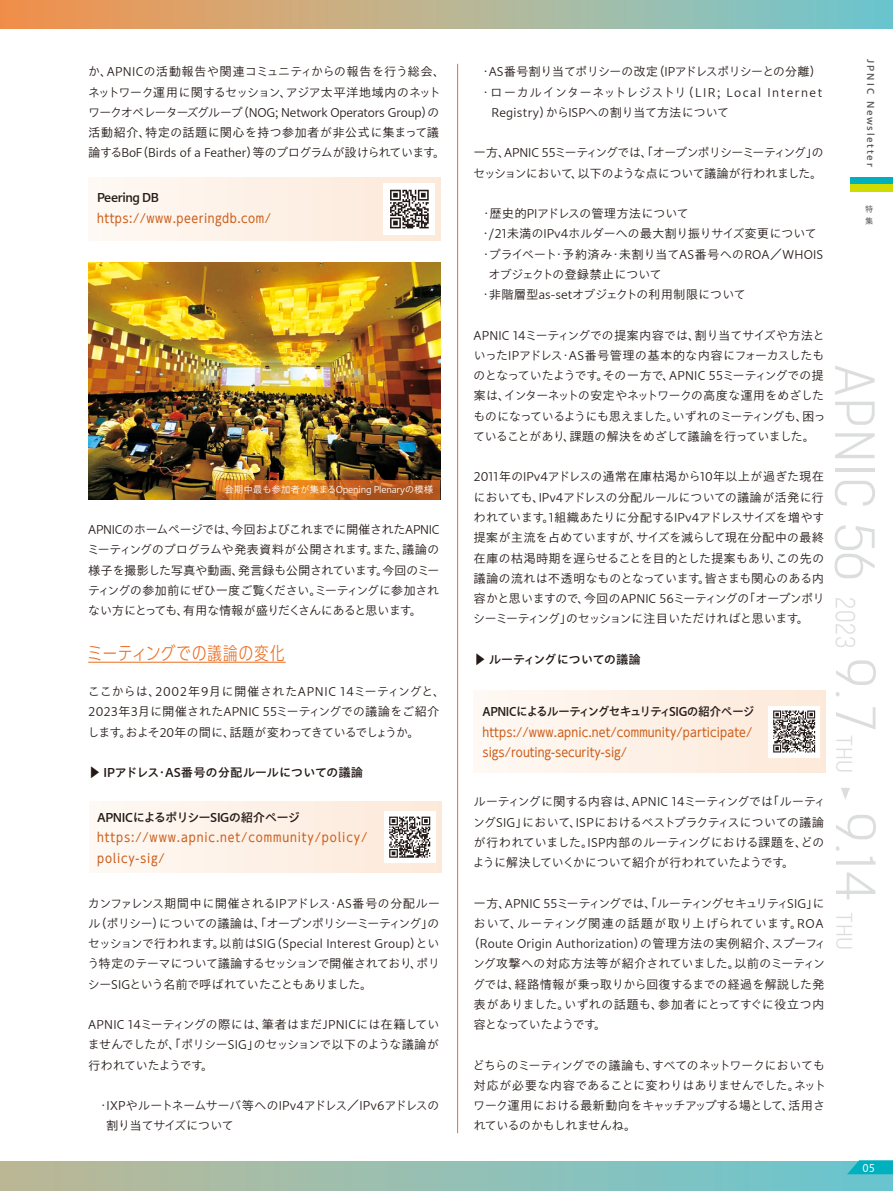
<style>
.page{position:relative;width:893px;height:1191px;background:#fff}
.page>*{position:absolute;margin:0;border:0;box-sizing:border-box;transform-origin:0 0}
.t1{font:300 56.1px "Korolev Condensed";letter-spacing:.02em;color:#dcdddd;scale:1.17 1}
.t2{font:300 22.5px "Korolev Condensed";letter-spacing:.02em;color:#dcdddd;scale:1.17 1}
.t3{font:300 18px "UD Shin Go C Oeiz Pr 6";letter-spacing:.045em;color:#ed6d21}
.t4{font:300 12.45px/20.2px "P Aoto Gothic Std N";letter-spacing:-.04em;color:#231916;text-align:justify}
.t5{font:300 12.45px/20.2px "P Aoto Gothic Std N";letter-spacing:-.015em;color:#231916}
.t6{font:300 12.45px "P Aoto Gothic Std N";letter-spacing:-.02em;color:#231916}
.t7{font:12.45px/20.2px "UD Shin Go C Osez Pr 6";letter-spacing:.025em;color:#cd5e1a}
.t8{font:300 12.45px/20.2px "P Aoto Gothic Std N";letter-spacing:-.085em;color:#231916}
.t9{font:12.45px/20.2px "UD Shin Go C Osez Pr 6";letter-spacing:.07em;color:#cd5e1a}
.t10{font:300 12.45px "P Aoto Gothic Std N";letter-spacing:.015em;color:#231916}
.t11{font:700 12.45px "P Aoto Gothic Std N De";letter-spacing:-.02em;color:#231916}
.t12{font:300 12.45px "P Aoto Gothic Std N";letter-spacing:-.07em;color:#231916}
.t13{font:300 12.45px "P Aoto Gothic Std N";letter-spacing:.07em;color:#231916}
.t14{font:300 12.45px "P Aoto Gothic Std N";color:#231916}
.t15{font:300 12.45px "P Aoto Gothic Std N";letter-spacing:-.06em;color:#231916}
.t16{font:300 12.45px "P Aoto Gothic Std N";letter-spacing:.01em;color:#231916}
.t17{font:300 12.45px "P Aoto Gothic Std N";letter-spacing:-.01em;color:#231916}
.t18{font:700 12.45px "P Aoto Gothic Std N De";letter-spacing:-.07em;color:#251b18;scale:.95 1}
.t19{font:700 12.45px "P Aoto Gothic Std N De";letter-spacing:-.05em;color:#251b18}
.t20{font:300 12.45px "P Aoto Gothic Std N";letter-spacing:-.11em;color:#231916}
.t21{font:700 12.45px "P Aoto Gothic Std N De";letter-spacing:-.03em;color:#251b18}
.t22{font:11.1px "P Aoto Gothic Std N";color:#fff;scale:.9 1}
.t23{font:300 9.75px "P Aoto Gothic Std N";letter-spacing:-.02em;color:#fff}
.t24{font:700 9.75px "P Aoto Gothic Std N De";letter-spacing:.18em;color:#595857}
.t25{font:8.25px/12px "P Aoto Gothic Std N";color:#595857}
.s1{font-family:"Koz Go Pr 6 N";font-weight:400}
.s2{font-size:27.45px}
</style>
<div class="page">
<svg style="left:0;top:1161px;width:893px;height:30px;background:#94beb2"></svg>
<div style="left:0;top:0;width:893px;height:60px;background:linear-gradient(to right,#fa964d,#73cdd4)"></div>
<div style="left:0;top:29px;width:893px;height:1131px;background:#fff"></div>
<hr style="left:0;top:0;width:1px;height:345px;background:#34aedb">
<div style="left:473px;top:691px;width:353px;height:81px;background:#fdf2e8"></div>
<div style="left:89px;top:801px;width:352px;height:71px;background:#fdf2e8"></div>
<div style="left:89px;top:178px;width:352px;height:62px;background:#fdf2e8"></div>
<hr style="left:88px;top:662px;width:198px;height:1px;background:#ed6d21">
<img style="left:88px;top:263px;width:352px;height:236px">
<svg style="left:216px;top:480px;width:224px;height:19px;background:#c76720"></svg>
<svg style="left:841px;top:788px;width:9px;height:11px"></svg>
<hr style="left:457px;top:64px;width:1px;height:1069px;background:#ed6d21">
<div style="left:384px;top:183px;width:51px;height:52px;background:#fff"></div>
<svg style="left:390px;top:190px;width:39px;height:38px"></svg>
<div style="left:384px;top:811px;width:51px;height:51px;background:#fff"></div>
<svg style="left:389px;top:816px;width:41px;height:41px"></svg>
<div style="left:769px;top:706px;width:51px;height:51px;background:#fff"></div>
<svg style="left:773px;top:710px;width:42px;height:42px"></svg>
<svg style="left:847px;top:1160px;width:46px;height:14px"></svg>
<div style="left:850px;top:177px;width:43px;height:7px;background:#00b0bf"></div>
<div style="left:850px;top:184px;width:43px;height:8px;background:#d0dc00"></div>
<p class="t5" style="left:88px;top:63px;width:359px">か、APNICの活動報告や関連コミュニティからの報告を行う総会、ネットワーク運用に関するセッション、アジア太平洋地域内のネットワークオペレーターズグループ（NOG; Network Operators Group）の活動紹介、特定の話題に関心を持つ参加者が非公式に集まって議論するBoF（Birds of a Feather）等のプログラムが設けられています。</p>
<p class="t21" style="left:97px;top:191px;width:63px">Peering DB</p>
<p class="t7" style="left:97px;top:207px;width:175px">https://www.peeringdb.com/</p>
<p class="t23" style="left:224px;top:483px;width:211px">会期中最も参加者が集まるOpening Plenaryの模様</p>
<p class="t4" style="left:87px;top:520px;width:354px">APNICのホームページでは、今回およびこれまでに開催されたAPNICミーティングのプログラムや発表資料が公開されます。また、議論の様子を撮影した写真や動画、発言録も公開されています。今回のミーティングの参加前にぜひ一度ご覧ください。ミーティングに参加されない方にとっても、有用な情報が盛りだくさんにあると思います。</p>
<h3 class="t3" style="left:88px;top:639px;width:198px">ミーティングでの議論の変化</h3>
<p class="t5" style="left:87px;top:682px;width:360px">ここからは、2002年9月に開催されたAPNIC 14ミーティングと、<br>2023年3月に開催されたAPNIC 55ミーティングでの議論をご紹介します。およそ20年の間に、話題が変わってきているでしょうか。</p>
<p class="t11" style="left:88px;top:765px;width:277px"><span class="s1">▶</span> IPアドレス・AS番号の分配ルールについての議論</p>
<p class="t19" style="left:97px;top:810px;width:205px">APNICによるポリシーSIGの紹介ページ</p>
<p class="t9" style="left:97px;top:827px;width:272px">https://www.apnic.net/community/policy/ policy-sig/</p>
<p class="t4" style="left:87px;top:894px;width:355px">カンファレンス期間中に開催されるIPアドレス・AS番号の分配ルール（ポリシー）についての議論は、「オープンポリシーミーティング」のセッションで行われます。以前はSIG（Special Interest Group）という特定のテーマについて議論するセッションで開催されており、ポリシーSIGという名前で呼ばれていたこともありました。</p>
<p class="t4" style="left:87px;top:1015px;width:354px">APNIC 14ミーティングの際には、筆者はまだJPNICには在籍していませんでしたが、「ポリシーSIG」のセッションで以下のような議論が行われていたようです。</p>
<p class="t4" style="left:106px;top:1096px;width:335px;text-indent:-9px">・IXPやルートネームサーバ等へのIPv4アドレス／IPv6アドレスの割り当てサイズについて</p>
<p class="t15" style="left:479px;top:63px;width:344px">・AS番号割り当てポリシーの改定（IPアドレスポリシーとの分離）</p>
<p class="t13" style="left:479px;top:83px;width:344px">・ローカルインターネットレジストリ（LIR; Local Internet</p>
<p class="t6" style="left:491px;top:104px;width:239px">Registry）からISPへの割り当て方法について</p>
<p class="t8" style="left:473px;top:144px;width:352px">一方、APNIC 55ミーティングでは、「オープンポリシーミーティング」のセッションにおいて、以下のような点について議論が行われました。</p>
<p class="t6" style="left:480px;top:205px;width:210px">・歴史的PIアドレスの管理方法について</p>
<p class="t4" style="left:480px;top:225px;width:339px">・/21未満のIPv4ホルダーへの最大割り振りサイズ変更について</p>
<p class="t14" style="left:480px;top:245px;width:345px">・プライベート・予約済み・未割り当てAS番号へのROA／WHOIS</p>
<p class="t4" style="left:488px;top:265px;width:175px">オブジェクトの登録禁止について</p>
<p class="t6" style="left:480px;top:286px;width:268px">・非階層型as-setオブジェクトの利用制限について</p>
<p class="t4" style="left:473px;top:326px;width:355px;text-align:left">APNIC 14ミーティングでの提案内容では、割り当てサイズや方法といったIPアドレス・AS番号管理の基本的な内容にフォーカスしたものとなっていたようです。その一方で、APNIC 55ミーティングでの提案は、インターネットの安定やネットワークの高度な運用をめざしたものになっているようにも思えました。いずれのミーティングも、困っていることがあり、課題の解決をめざして議論を行っていました。</p>
<p class="t4" style="left:473px;top:468px;width:354px">2011年のIPv4アドレスの通常在庫枯渇から10年以上が過ぎた現在においても、IPv4アドレスの分配ルールについての議論が活発に行われています。1組織あたりに分配するIPv4アドレスサイズを増やす提案が主流を占めていますが、サイズを減らして現在分配中の最終在庫の枯渇時期を遅らせることを目的とした提案もあり、この先の議論の流れは不透明なものとなっています。皆さまも関心のある内容かと思いますので、今回のAPNIC 56ミーティングの「オープンポリシーミーティング」のセッションに注目いただければと思います。</p>
<p class="t11" style="left:473px;top:652px;width:169px"><span class="s1">▶</span> ルーティングについての議論</p>
<p class="t18" style="left:482px;top:704px;width:288px">APNICによるルーティングセキュリティSIGの紹介ページ</p>
<p class="t7" style="left:482px;top:721px;width:271px">https://www.apnic.net/community/participate/ sigs/routing-security-sig/</p>
<p class="t4" style="left:472px;top:792px;width:355px;text-align:left">ルーティングに関する内容は、APNIC 14ミーティングでは「ルーティングSIG」において、ISPにおけるベストプラクティスについての議論が行われていました。ISP内部のルーティングにおける課題を、どのように解決していくかについて紹介が行われていたようです。</p>
<p class="t12" style="left:473px;top:894px;width:353px">一方、APNIC 55ミーティングでは、「ルーティングセキュリティSIG」に</p>
<p class="t16" style="left:473px;top:914px;width:352px">おいて、ルーティング関連の話題が取り上げられています。ROA</p>
<p class="t10" style="left:467px;top:935px;width:360px">（Route Origin Authorization）の管理方法の実例紹介、スプーフィ</p>
<p class="t6" style="left:473px;top:955px;width:354px">ング攻撃への対応方法等が紹介されていました。以前のミーティン</p>
<p class="t4" style="left:473px;top:975px;width:353px">グでは、経路情報が乗っ取りから回復するまでの経過を解説した発</p>
<p class="t17" style="left:473px;top:995px;width:353px">表がありました。いずれの話題も、参加者にとってすぐに役立つ内</p>
<p class="t20" style="left:473px;top:1016px;width:135px">容となっていたようです。</p>
<p class="t4" style="left:473px;top:1056px;width:355px">どちらのミーティングでの議論も、すべてのネットワークにおいても対応が必要な内容であることに変わりはありませんでした。ネットワーク運用における最新動向をキャッチアップする場として、活用されているのかもしれませんね。</p>
<p class="t24" style="left:876px;top:59px;width:109px;rotate:90deg">JPNIC Newsletter</p>
<p class="t25" style="left:865px;top:204px;width:9px">特集</p>
<h1 class="t1" style="left:888px;top:364px;width:315px;rotate:90deg">APNIC 56 <span class="s2">2023</span> 9.7</h1>
<h2 class="t2" style="left:858px;top:735px;width:34px;rotate:90deg">THU</h2>
<h1 class="t1" style="left:889px;top:812px;width:78px;rotate:90deg">9.14</h1>
<h2 class="t2" style="left:858px;top:912px;width:34px;rotate:90deg">THU</h2>
<p class="t22" style="left:862px;top:1159px;width:15px">05</p>
</div>
